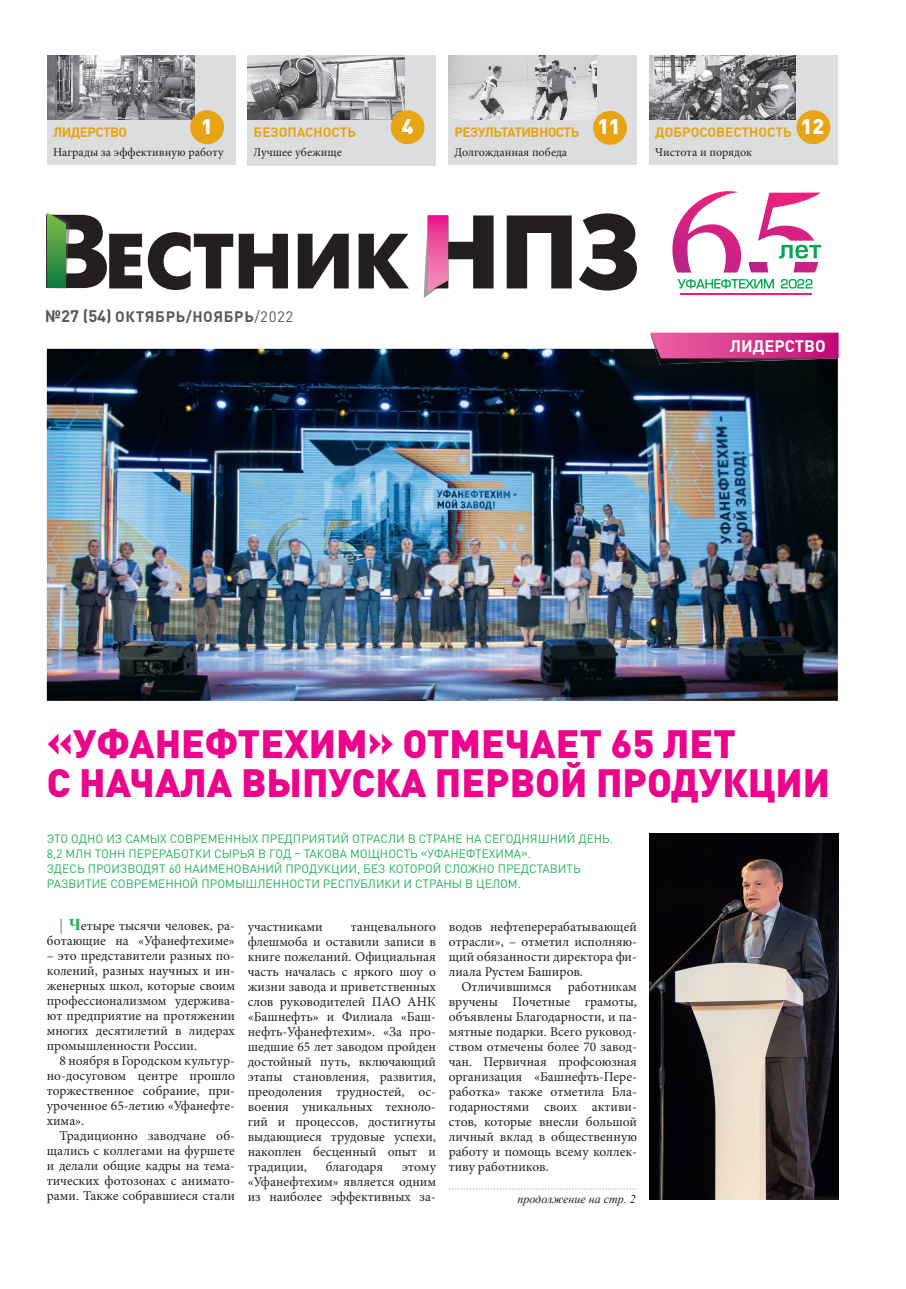
<style>
.page{position:relative;width:906px;height:1289px;background:#fff}
.page>*{position:absolute;margin:0;border:0;box-sizing:border-box;transform-origin:0 0}
.t1{font:900 39px/39px "DIN Pro";color:#ed028c}
.t2{font:900 21px "DIN Pro";color:#fff}
.t3{font:700 16.5px "DIN Pro";color:#fff}
.t4{font:700 15px "DIN Pro";letter-spacing:.04em;color:#57585a}
.t5{font:13.5px/15px "Minion Pro";color:#231f20;text-align:justify}
.t6{font:700 13.5px "DIN Pro";letter-spacing:-.01em;color:#e7a413}
.t7{font:700 13.5px "DIN Pro";letter-spacing:-.04em;color:#e7a413}
.t8{font:12px/15px "DIN Pro";color:#21b259}
.t9{font:12px "Minion Pro";color:#231f20}
.t10{font:italic 12px "Times New Roman";color:#231f20}
.s1{font-size:16.5px}
.s2{font-weight:400}
.s3{font-family:"Times New Roman";font-weight:700;font-size:16.5px;color:#21b259}
</style>
<div class="page">
<img style="left:47px;top:349px;width:791px;height:352px">
<div style="left:649px;top:55px;width:188px;height:110px;background:#dcdddf"></div>
<img style="left:650px;top:55px;width:146px;height:64px">
<div style="left:796px;top:110px;width:34px;height:34px;background:#e7a413;border-radius:50%"></div>
<div style="left:248px;top:55px;width:188px;height:110px;background:#dcdddf"></div>
<img style="left:248px;top:55px;width:157px;height:64px">
<div style="left:391px;top:110px;width:33px;height:34px;background:#e7a413;border-radius:50%"></div>
<div style="left:449px;top:55px;width:188px;height:110px;background:#dcdddf"></div>
<img style="left:449px;top:55px;width:147px;height:64px">
<div style="left:593px;top:111px;width:34px;height:34px;background:#e7a413;border-radius:50%"></div>
<div style="left:47px;top:55px;width:189px;height:110px;background:#dcdddf"></div>
<img style="left:48px;top:56px;width:147px;height:63px">
<div style="left:190px;top:110px;width:34px;height:34px;background:#e7a413;border-radius:50%"></div>
<svg style="left:148px;top:232px;width:85px;height:58px"></svg>
<svg style="left:239px;top:234px;width:49px;height:54px"></svg>
<svg style="left:298px;top:234px;width:51px;height:54px"></svg>
<svg style="left:358px;top:234px;width:51px;height:54px"></svg>
<svg style="left:507px;top:215px;width:65px;height:73px"></svg>
<svg style="left:579px;top:213px;width:58px;height:77px"></svg>
<svg style="left:47px;top:212px;width:95px;height:76px"></svg>
<svg style="left:424px;top:215px;width:69px;height:83px"></svg>
<svg style="left:449px;top:1188px;width:188px;height:1px"></svg>
<img style="left:655px;top:358px;width:183px;height:6px">
<svg style="left:650px;top:332px;width:189px;height:26px;background:#d43e8e"></svg>
<svg style="left:672px;top:191px;width:69px;height:81px"></svg>
<svg style="left:749px;top:192px;width:72px;height:80px"></svg>
<svg style="left:677px;top:279px;width:135px;height:9px"></svg>
<hr style="left:680px;top:293px;width:131px;height:2px;background:#ee1e7b">
<img style="left:649px;top:833px;width:189px;height:366px">
<p class="t6" style="left:254px;top:123px;width:104px">БЕЗОПАСНОСТЬ</p>
<h2 class="t2" style="left:800px;top:112px;width:25px">12</h2>
<p class="t9" style="left:254px;top:144px;width:90px">Лучшее убежище</p>
<h2 class="t2" style="left:201px;top:112px;width:13px">1</h2>
<h2 class="t2" style="left:402px;top:112px;width:13px">4</h2>
<p class="t7" style="left:454px;top:123px;width:126px">РЕЗУЛЬТАТИВНОСТЬ</p>
<p class="t9" style="left:454px;top:144px;width:114px">Долгожданная победа</p>
<p class="t7" style="left:53px;top:123px;width:76px">ЛИДЕРСТВО</p>
<h2 class="t2" style="left:597px;top:112px;width:24px">11</h2>
<p class="t9" style="left:53px;top:144px;width:172px">Награды за эффективную работу</p>
<p class="t6" style="left:655px;top:123px;width:138px">ДОБРОСОВЕСТНОСТЬ</p>
<p class="t9" style="left:655px;top:144px;width:98px">Чистота и порядок</p>
<p class="t4" style="left:45px;top:306px;width:250px"><span class="s1">№27 (54)</span> ОКТЯБРЬ/НОЯБРЬ<span class="s2">/2022</span></p>
<p class="t3" style="left:729px;top:335px;width:97px">ЛИДЕРСТВО</p>
<h1 class="t1" style="left:47px;top:723px;width:785px">«УФАНЕФТЕХИМ» ОТМЕЧАЕТ 65 ЛЕТ<br>С НАЧАЛА ВЫПУСКА ПЕРВОЙ ПРОДУКЦИИ</h1>
<p class="t8" style="left:47px;top:830px;width:568px">ЭТО ОДНО ИЗ САМЫХ СОВРЕМЕННЫХ ПРЕДПРИЯТИЙ ОТРАСЛИ В СТРАНЕ НА СЕГОДНЯШНИЙ ДЕНЬ.<br>8,2 МЛН ТОНН ПЕРЕРАБОТКИ СЫРЬЯ В ГОД – ТАКОВА МОЩНОСТЬ «УФАНЕФТЕХИМА».<br>ЗДЕСЬ ПРОИЗВОДЯТ 60 НАИМЕНОВАНИЙ ПРОДУКЦИИ, БЕЗ КОТОРОЙ СЛОЖНО ПРЕДСТАВИТЬ РАЗВИТИЕ СОВРЕМЕННОЙ ПРОМЫШЛЕННОСТИ РЕСПУБЛИКИ И СТРАНЫ В ЦЕЛОМ.</p>
<p class="t5" style="left:47px;top:918px;width:190px;text-align:right"><span class="s3">| Ч</span>етыре тысячи человек, ра&shy;ботающие на «Уфанефтехиме»</p>
<p class="t5" style="left:47px;top:948px;width:190px">– это представители разных по&shy;колений, разных научных и ин&shy;женерных школ, которые своим профессионализмом удержива&shy;ют предприятие на протяжении многих десятилетий в лидерах промышленности России.</p>
<p class="t5" style="left:47px;top:1053px;width:190px;text-indent:13px">8 ноября в Городском культур&shy;но-досуговом центре прошло торжественное собрание, при&shy;уроченное 65-летию «Уфанефте&shy;хима».</p>
<p class="t5" style="left:47px;top:1128px;width:190px;text-indent:13px">Традиционно заводчане об&shy;щались с коллегами на фуршете и делали общие кадры на тема&shy;тических фотозонах с анимато&shy;рами. Также собравшиеся стали</p>
<p class="t5" style="left:248px;top:919px;width:76px">участниками</p>
<p class="t5" style="left:248px;top:919px;width:190px;text-indent:103px">танцевального флешмоба и оставили записи в книге пожеланий. Официальная часть началась с яркого шоу о жизни завода и приветственных слов руководителей ПАО АНК «Башнефть» и Филиала «Баш&shy;нефть-Уфанефтехим». «За про&shy;шедшие 65 лет заводом пройден достойный путь, включающий этапы становления, развития, преодоления трудностей, ос&shy;воения уникальных техноло&shy;гий и процессов, достигнуты выдающиеся трудовые успехи, накоплен бесценный опыт и традиции,</p>
<p class="t5" style="left:326px;top:1159px;width:59px">благодаря</p>
<p class="t5" style="left:248px;top:1159px;width:190px;text-indent:154px">этому «Уфанефтехим» является одним из наиболее эффективных за-</p>
<p class="t5" style="left:449px;top:919px;width:190px">водов нефтеперерабатывающей отрасли», – отметил исполняю&shy;щий обязанности директора фи&shy;лиала Рустем Баширов.</p>
<p class="t5" style="left:449px;top:979px;width:190px;text-indent:13px">Отличившимся работникам вручены Почетные грамоты, объявлены Благодарности, и па&shy;мятные подарки. Всего руковод&shy;ством отмечены более 70 завод&shy;чан. Первичная профсоюзная организация «Башнефть-Пере&shy;работка» также отметила Бла&shy;годарностями своих активи&shy;стов, которые внесли большой личный вклад в общественную работу и помощь всему коллек&shy;тиву работников.</p>
<p class="t10" style="left:517px;top:1190px;width:120px">продолжение на стр. 2</p>
</div>
